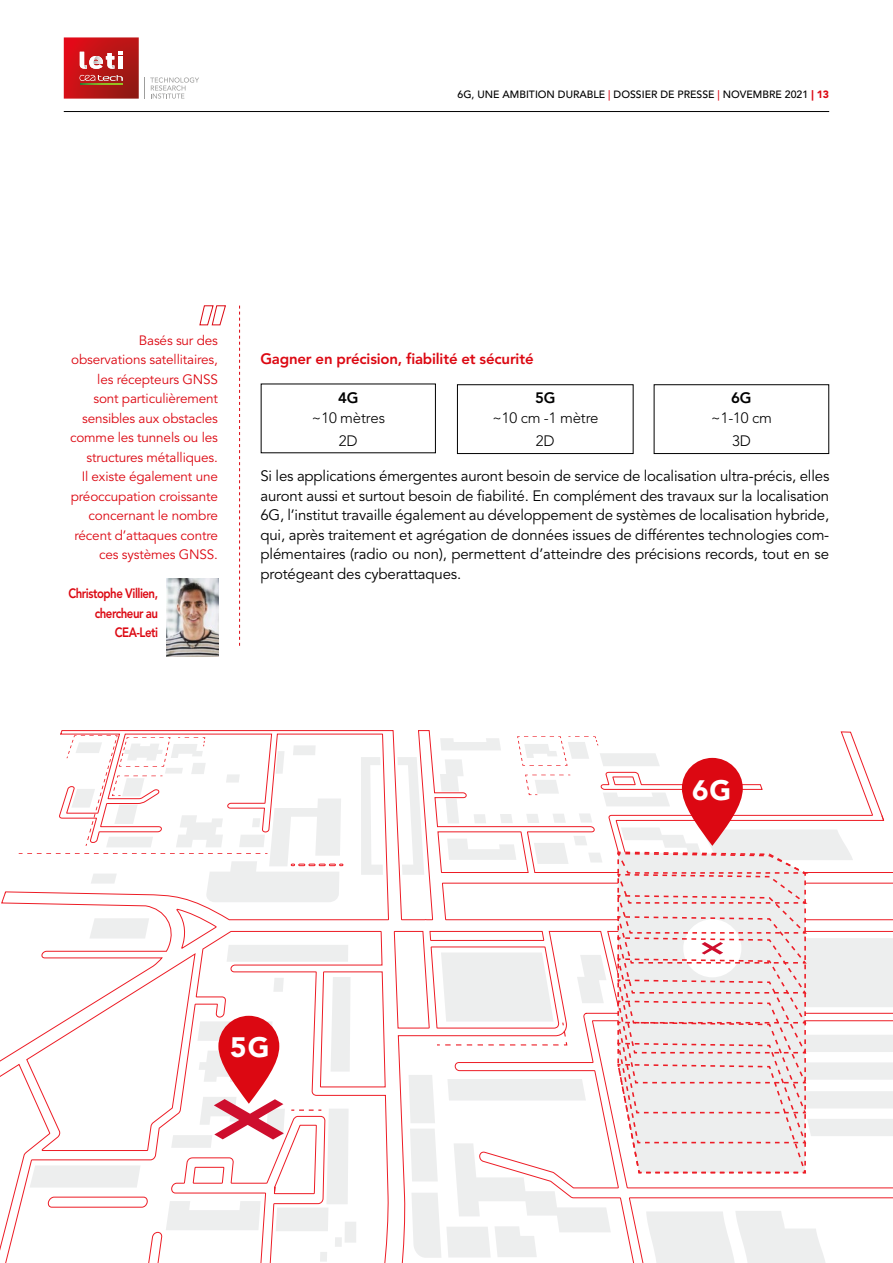
<style>
.page{position:relative;width:893px;height:1263px;background:#fff}
.page>*{position:absolute;margin:0;border:0;box-sizing:border-box;transform-origin:0 0}
.t1{font:900 27.9px "Avenir LT Std";color:#fff}
.TXT_courant_FR{font:15px/19.5px "Avenir LT Std";letter-spacing:-.01em;color:#000;text-align:justify}
.INTERTITRE{font:800 15px "Avenir LT Std";letter-spacing:-.01em;color:#dc0812}
.TXT_courant_NO_JUSTI{font:300 15px "Avenir LT Std";letter-spacing:-.01em;color:#000}
.INTERTITRE-2{font:800 15px "Avenir LT Std";color:#000}
.TXT_ENCART_DTE{font:13.5px/19.5px "Avenir LT Std";letter-spacing:-.01em;color:#dc0812;text-align:right}
.Citation_signature_G{font:800 13.5px/19.5px "Avenir LT Std";letter-spacing:-.04em;color:#dc0812;text-align:right;scale:.85 1}
.t2{font:500 10.5px "Avenir LT Std";color:#000}
.s1{color:#dc0812}
.s2{font-weight:900;color:#dc0812}
</style>
<div class="page">
<svg style="left:64px;top:37px;width:135px;height:62px"></svg>
<svg style="left:0;top:730px;width:893px;height:533px"></svg>
<svg style="left:218px;top:1016px;width:61px;height:88px;fill:#dc0812"></svg>
<svg style="left:214px;top:1099px;width:70px;height:40px"></svg>
<svg style="left:617px;top:851px;width:191px;height:323px"></svg>
<svg style="left:682px;top:758px;width:61px;height:88px;fill:#dc0812"></svg>
<svg style="left:840px;top:731px;width:44px;height:90px"></svg>
<img style="left:167px;top:579px;width:52px;height:78px">
<hr style="left:64px;top:111px;width:765px;height:1px;background:#000">
<div style="left:457px;top:384px;width:176px;height:70px;border:1px solid #000"></div>
<div style="left:654px;top:384px;width:175px;height:70px;border:1px solid #000"></div>
<svg style="left:239px;top:306px;width:1px;height:340px"></svg>
<svg style="left:199px;top:305px;width:27px;height:20px"></svg>
<p class="t2" style="left:458px;top:89px;width:373px">6G, UNE AMBITION DURABLE <span class="s1">|</span> DOSSIER DE PRESSE <span class="s1">|</span> NOVEMBRE 2021 <span class="s2">| 13</span></p>
<p class="TXT_ENCART_DTE" style="left:70px;top:331px;width:149px">Basés sur des observations satellitaires, les récepteurs GNSS sont particulièrement sensibles aux obstacles comme les tunnels ou les structures métalliques.<br>Il existe également une préoccupation croissante concernant le nombre récent d’attaques contre ces systèmes GNSS.</p>
<p class="Citation_signature_G" style="left:68px;top:584px;width:107px">Christophe Villien, chercheur au<br>CEA-Leti</p>
<p class="INTERTITRE" style="left:260px;top:350px;width:275px">Gagner en précision, fiabilité et sécurité</p>
<p class="INTERTITRE-2" style="left:731px;top:389px;width:22px">6G</p>
<p class="TXT_courant_NO_JUSTI" style="left:711px;top:409px;width:63px">~1-10 cm</p>
<p class="TXT_courant_NO_JUSTI" style="left:732px;top:432px;width:20px">3D</p>
<p class="TXT_courant_FR" style="left:260px;top:467px;width:570px">Si les applications émergentes auront besoin de service de localisation ultra-précis, elles auront aussi et surtout besoin de fiabilité. En complément des travaux sur la localisation 6G, l’institut travaille également au développement de systèmes de localisation hybride, qui, après traitement et agrégation de données issues de différentes technologies com&shy;plémentaires (radio ou non), permettent d’atteindre des précisions records, tout en se protégeant des cyberattaques.</p>
<p class="INTERTITRE-2" style="left:338px;top:389px;width:22px">4G</p>
<p class="TXT_courant_NO_JUSTI" style="left:312px;top:409px;width:75px">~10 mètres</p>
<p class="TXT_courant_NO_JUSTI" style="left:339px;top:432px;width:20px">2D</p>
<p class="INTERTITRE-2" style="left:535px;top:389px;width:22px">5G</p>
<p class="TXT_courant_NO_JUSTI" style="left:492px;top:409px;width:108px">~10 cm -1 mètre</p>
<p class="TXT_courant_NO_JUSTI" style="left:536px;top:432px;width:20px">2D</p>
<p class="t1" style="left:692px;top:773px;width:41px">6G</p>
<p class="t1" style="left:230px;top:1031px;width:41px">5G</p>
</div>
